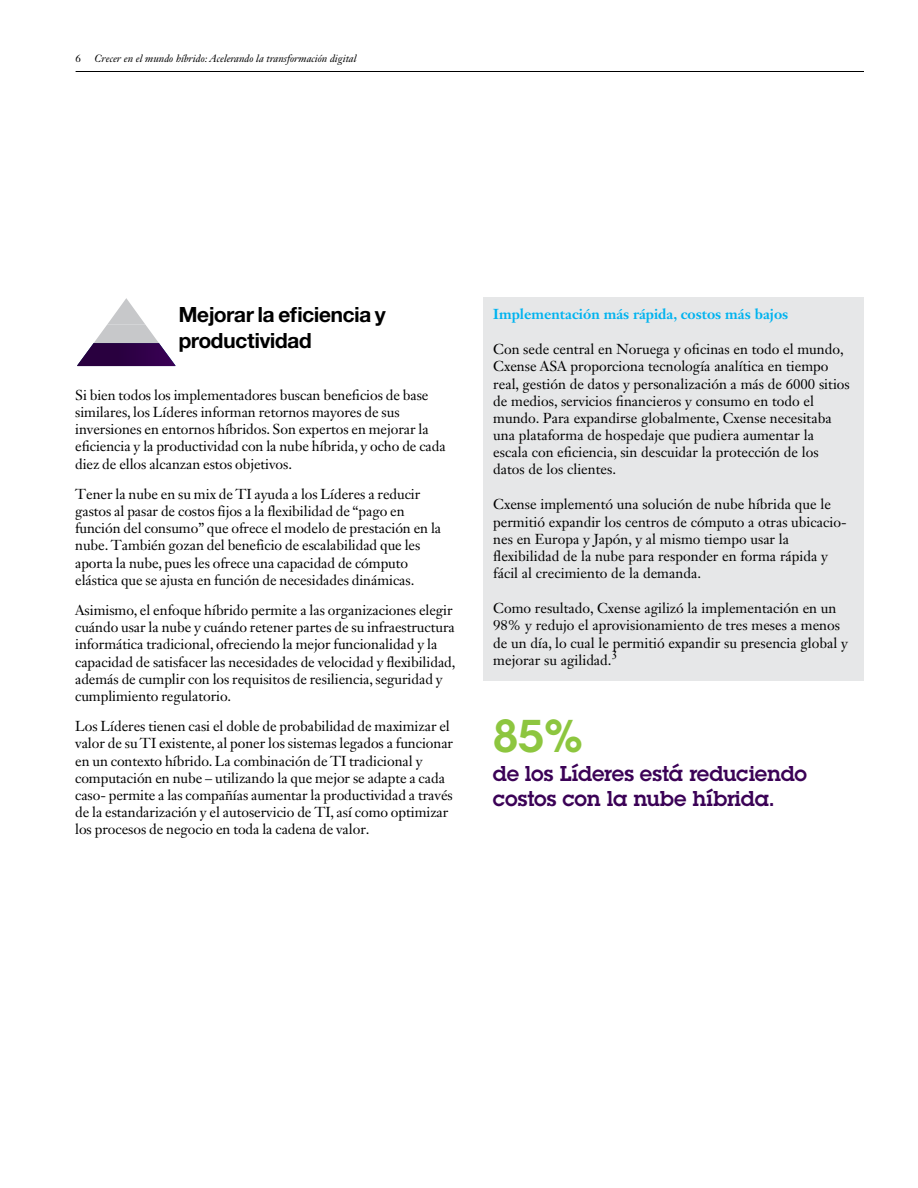
<style>
.page{position:relative;width:918px;height:1188px;background:#fff}
.page>*{position:absolute;margin:0;border:0;box-sizing:border-box;transform-origin:0 0}
.t1{font:600 45px "Lubalinfor IBM";color:#8dc63f}
.t2{font:600 21px/25.2px "Lubalinfor IBM";color:#3b0256}
.t3{font:21px/25.2px "Helv Neue Boldfor IBM";letter-spacing:-.005em;color:#000}
.t4{font:14.25px/17.1px "Janson Text LT Std";letter-spacing:-.005em;color:#000}
.t5{font:700 14.25px "Janson Text LT Std";color:#00b3ef}
.t6{font:italic 10.5px "Janson Text LT Std";color:#000}
.t7{font:10.5px "Janson Text LT Std";color:#000}
</style>
<div class="page">
<hr style="left:76px;top:71px;width:788px;height:1px;background:#000">
<div style="left:483px;top:297px;width:381px;height:384px;background:#e6e7e8"></div>
<svg style="left:77px;top:298px;width:98px;height:68px"></svg>
<p class="t7" style="left:76px;top:52px;width:7px">6</p>
<p class="t6" style="left:95px;top:52px;width:263px">Crecer en el mundo híbrido: Acelerando la transformación digital</p>
<h2 class="t3" style="left:179px;top:302px;width:209px">Mejorar la eficiencia y productividad</h2>
<p class="t4" style="left:75px;top:387px;width:372px">Si bien todos los implementadores buscan beneficios de base similares, los Líderes informan retornos mayores de sus inversiones en entornos híbridos. Son expertos en mejorar la eficiencia y la productividad con la nube híbrida, y ocho de cada diez de ellos alcanzan estos objetivos.</p>
<p class="t4" style="left:75px;top:486px;width:368px">Tener la nube en su mix de TI ayuda a los Líderes a reducir gastos al pasar de costos fijos a la flexibilidad de “pago en función del consumo” que ofrece el modelo de prestación en la nube. También gozan del beneficio de escalabilidad que les aporta la nube, pues les ofrece una capacidad de cómputo elástica que se ajusta en función de necesidades dinámicas.</p>
<p class="t4" style="left:75px;top:602px;width:382px">Asimismo, el enfoque híbrido permite a las organizaciones elegir cuándo usar la nube y cuándo retener partes de su infraestructura informática tradicional, ofreciendo la mejor funcionalidad y la capacidad de satisfacer las necesidades de velocidad y flexibilidad, además de cumplir con los requisitos de resiliencia, seguridad y cumplimiento regulatorio.</p>
<p class="t4" style="left:75px;top:718px;width:380px">Los Líderes tienen casi el doble de probabilidad de maximizar el valor de su TI existente, al poner los sistemas legados a funcionar en un contexto híbrido. La combinación de TI tradicional y computación en nube – utilizando la que mejor se adapte a cada caso- permite a las compañías aumentar la productividad a través de la estandarización y el autoservicio de TI, así como optimizar los procesos de negocio en toda la cadena de valor.</p>
<p class="t5" style="left:493px;top:305px;width:297px">Implementación más rápida, costos más bajos</p>
<p class="t4" style="left:493px;top:341px;width:358px">Con sede central en Noruega y oficinas en todo el mundo, Cxense ASA proporciona tecnología analítica en tiempo real, gestión de datos y personalización a más de 6000 sitios de medios, servicios financieros y consumo en todo el mundo. Para expandirse globalmente, Cxense necesitaba una plataforma de hospedaje que pudiera aumentar la escala con eficiencia, sin descuidar la protección de los datos de los clientes.</p>
<p class="t4" style="left:493px;top:496px;width:355px">Cxense implementó una solución de nube híbrida que le permitió expandir los centros de cómputo a otras ubicacio&shy;nes en Europa y Japón, y al mismo tiempo usar la flexibilidad de la nube para responder en forma rápida y fácil al crecimiento de la demanda.</p>
<p class="t4" style="left:493px;top:600px;width:356px">Como resultado, Cxense agilizó la implementación en un 98% y redujo el aprovisionamiento de tres meses a menos de un día, lo cual le permitió expandir su presencia global y mejorar su agilidad.<sup>3</sup></p>
<h1 class="t1" style="left:493px;top:707px;width:92px">85%</h1>
<h2 class="t2" style="left:493px;top:761px;width:315px">de los Líderes está reduciendo costos con la nube híbrida.</h2>
</div>
